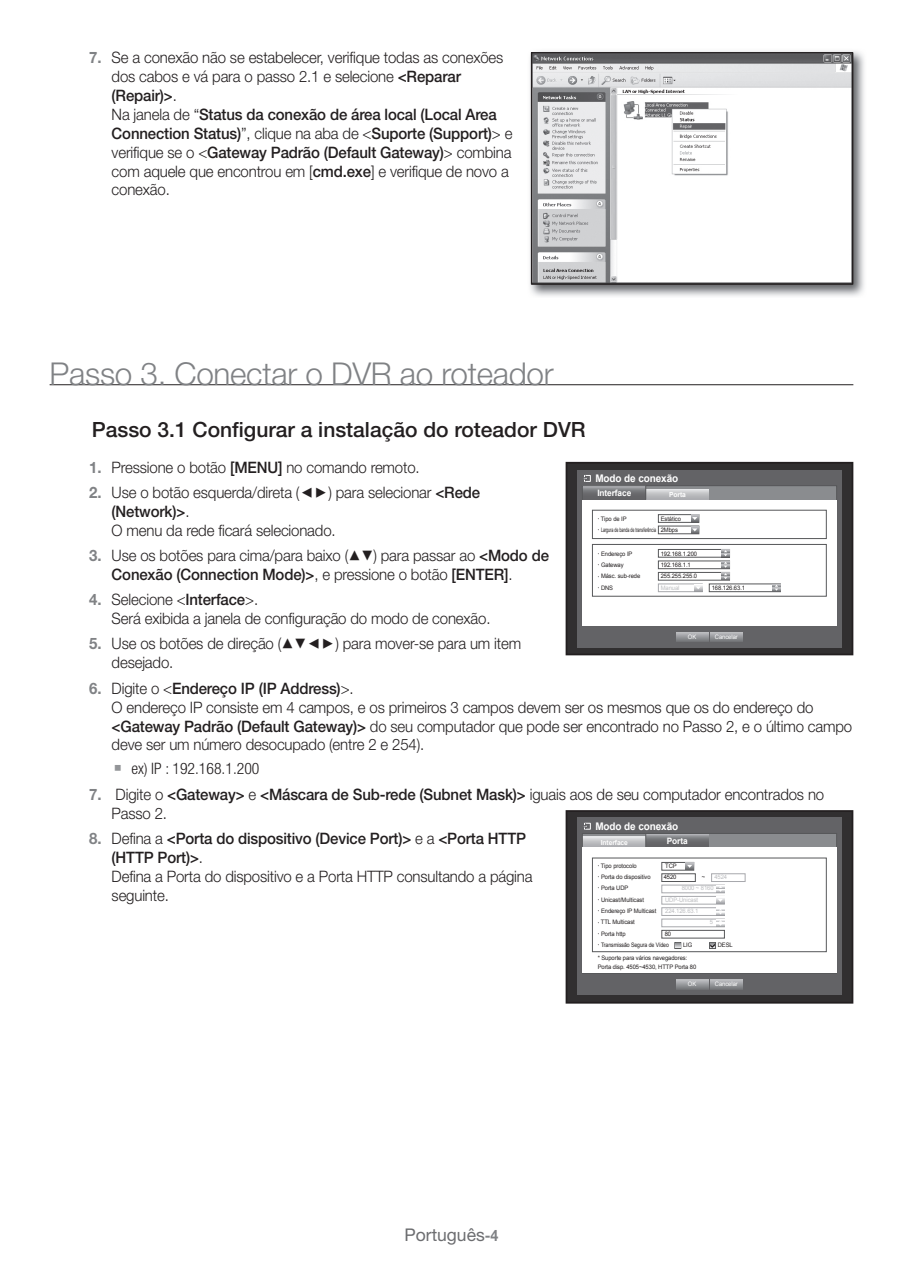
<style>
.page{position:relative;width:903px;height:1275px;background:#fff}
.page>*{position:absolute;margin:0;border:0;box-sizing:border-box;transform-origin:0 0}
.t1{font:300 31.5px "Helvetica Neue cp";letter-spacing:-.01em;color:#808285}
.t2{font:500 21px "Helvetica Neue cp";color:#231f20}
.t3{font:17.5px "Helvetica Neue cp";color:#6c6d70}
.t4{font:300 15.75px/18.9px "Helvetica Neue cp";letter-spacing:-.01em;color:#231f20;scale:.95 1}
.t5{font:300 condensed 15.75px "Helvetica Neue cp";color:#231f20}
.t6{font:700 10.5px "Arial";letter-spacing:-.01em;color:#fff;scale:.95 1}
.t7{font:700 8.75px "Arial";letter-spacing:-.01em;color:#fff;scale:.95 1}
.t8{font:700 7px "Arial";letter-spacing:-.01em;color:#fff;scale:.95 1}
.t9{font:6.12px/11.4px "Arial";letter-spacing:-.01em;color:#231f20;scale:.95 1}
.t10{font:6.12px "Arial";letter-spacing:-.01em;color:#bcbdc0;scale:.95 1}
.t11{font:6.12px "Arial";letter-spacing:-.01em;color:#fff;scale:.95 1}
.s1{font-weight:700;color:#808285}
.s2{font-weight:500}
.s3{font-family:"SI Icon HR755";font-weight:400;font-stretch:normal;font-size:17.5px;color:#939598}
.s4{font-weight:700;font-size:15.75px;color:#808285}
</style>
<div class="page">
<hr style="left:50px;top:384px;width:803px;height:1px;background:#231f20">
<div style="left:566px;top:463px;width:286px;height:191px;background:#312f30"></div>
<div style="left:577px;top:470px;width:264px;height:177px;background:#636366"></div>
<div style="left:582px;top:486px;width:254px;height:139px;background:#8a8c8f"></div>
<svg style="left:646px;top:489px;width:63px;height:11px"></svg>
<svg style="left:584px;top:487px;width:61px;height:13px"></svg>
<div style="left:582px;top:485px;width:255px;height:141px;border:1px solid #57585a"></div>
<svg style="left:645px;top:485px;width:1px;height:15px"></svg>
<div style="left:582px;top:500px;width:254px;height:125px;background:#fff"></div>
<svg style="left:677px;top:632px;width:31px;height:10px"></svg>
<svg style="left:711px;top:632px;width:31px;height:10px"></svg>
<div style="left:584px;top:475px;width:7px;height:7px;border:1px solid #fff"></div>
<svg style="left:583px;top:476px;width:5px;height:5px"></svg>
<div style="left:592px;top:510px;width:234px;height:29px;border:1px solid #57585a"></div>
<div style="left:592px;top:544px;width:234px;height:52px;border:1px solid #57585a"></div>
<div style="left:658px;top:514px;width:41px;height:9px;border:1px solid #57585a"></div>
<div style="left:658px;top:526px;width:41px;height:8px;border:1px solid #57585a"></div>
<svg style="left:691px;top:515px;width:8px;height:18px"></svg>
<div style="left:658px;top:549px;width:72px;height:8px;border:1px solid #57585a"></div>
<div style="left:658px;top:561px;width:72px;height:8px;border:1px solid #57585a"></div>
<div style="left:658px;top:572px;width:72px;height:8px;border:1px solid #57585a"></div>
<svg style="left:722px;top:550px;width:7px;height:30px"></svg>
<div style="left:658px;top:584px;width:44px;height:8px;border:1px solid #a8a9ad"></div>
<svg style="left:694px;top:584px;width:8px;height:7px"></svg>
<div style="left:709px;top:584px;width:72px;height:8px;border:1px solid #57585a"></div>
<svg style="left:772px;top:584px;width:8px;height:7px"></svg>
<div style="left:566px;top:462px;width:287px;height:193px;border:2px solid #231f20"></div>
<div style="left:566px;top:811px;width:286px;height:191px;background:#312f30"></div>
<div style="left:577px;top:818px;width:264px;height:177px;background:#636366"></div>
<div style="left:582px;top:833px;width:254px;height:140px;background:#8a8c8f"></div>
<svg style="left:646px;top:835px;width:63px;height:12px"></svg>
<svg style="left:584px;top:837px;width:61px;height:10px"></svg>
<div style="left:582px;top:833px;width:255px;height:141px;border:1px solid #57585a"></div>
<svg style="left:645px;top:833px;width:1px;height:14px"></svg>
<div style="left:582px;top:847px;width:254px;height:126px;background:#fff"></div>
<svg style="left:677px;top:980px;width:31px;height:9px"></svg>
<svg style="left:711px;top:980px;width:31px;height:9px"></svg>
<div style="left:584px;top:823px;width:7px;height:6px;border:1px solid #fff"></div>
<svg style="left:583px;top:823px;width:5px;height:6px"></svg>
<div style="left:592px;top:858px;width:234px;height:94px;border:1px solid #57585a"></div>
<div style="left:661px;top:862px;width:33px;height:8px;border:1px solid #57585a"></div>
<svg style="left:686px;top:863px;width:7px;height:7px"></svg>
<div style="left:661px;top:885px;width:64px;height:8px;border:1px solid #a8a9ad"></div>
<div style="left:661px;top:873px;width:34px;height:9px;border:1px solid #57585a"></div>
<div style="left:711px;top:873px;width:34px;height:9px;border:1px solid #a8a9ad"></div>
<div style="left:661px;top:907px;width:64px;height:9px;border:1px solid #a8a9ad"></div>
<div style="left:661px;top:896px;width:64px;height:8px;border:1px solid #a8a9ad"></div>
<div style="left:661px;top:919px;width:64px;height:8px;border:1px solid #a8a9ad"></div>
<div style="left:661px;top:930px;width:64px;height:8px;border:1px solid #57585a"></div>
<svg style="left:716px;top:885px;width:8px;height:41px"></svg>
<div style="left:674px;top:942px;width:7px;height:7px;border:1px solid #57585a"></div>
<svg style="left:675px;top:943px;width:5px;height:5px"></svg>
<div style="left:709px;top:942px;width:7px;height:7px;border:1px solid #57585a"></div>
<svg style="left:710px;top:943px;width:5px;height:5px"></svg>
<div style="left:566px;top:810px;width:287px;height:194px;border:2px solid #231f20"></div>
<img style="left:530px;top:51px;width:334px;height:245px">
<img style="left:533px;top:54px;width:318px;height:229px">
<div style="left:531px;top:52px;width:322px;height:233px;border:1px solid #231f20"></div>
<p class="t4" style="left:112px;top:48px;width:423px;text-indent:-22px"><span class="s1">7.</span> Se a conexão não se estabelecer, verifique todas as conexões dos cabos e vá para o passo 2.1 e selecione <span class="s2">&lt;Reparar (Repair)&gt;</span>.<br>Na janela de “<span class="s2">Status da conexão de área local (Local Area Connection Status)</span>”, clique na aba de &lt;<span class="s2">Suporte (Support)</span>&gt; e verifique se o &lt;<span class="s2">Gateway Padrão (Default Gateway)</span>&gt; combina com aquele que encontrou em [<span class="s2">cmd.exe</span>] e verifique de novo a conexão.</p>
<h1 class="t1" style="left:50px;top:355px;width:506px">Passo 3. Conectar o DVR ao roteador</h1>
<h2 class="t2" style="left:92px;top:418px;width:495px">Passo 3.1 Configurar a instalação do roteador DVR</h2>
<p class="t4" style="left:89px;top:458px;width:349px"><span class="s1">1.</span> Pressione o botão <span class="s2">[MENU]</span> no comando remoto.</p>
<p class="t4" style="left:112px;top:483px;width:389px;text-indent:-22px"><span class="s1">2.</span> Use o botão esquerda/direta (◄►) para selecionar <span class="s2">&lt;Rede (Network)&gt;</span>.<br>O menu da rede ficará selecionado.</p>
<p class="t4" style="left:112px;top:546px;width:462px;text-indent:-22px"><span class="s1">3.</span> Use os botões para cima/para baixo (▲▼) para passar ao <span class="s2">&lt;Modo de<br>Conexão (Connection Mode)&gt;</span>, e pressione o botão <span class="s2">[ENTER]</span>.</p>
<p class="t4" style="left:112px;top:590px;width:400px;text-indent:-22px"><span class="s1">4.</span> Selecione &lt;<span class="s2">Interface</span>&gt;.<br>Será exibida a janela de configuração do modo de conexão.</p>
<p class="t4" style="left:112px;top:635px;width:433px;text-indent:-22px"><span class="s1">5.</span> Use os botões de direção (▲▼◄►) para mover-se para um item desejado.</p>
<p class="t4" style="left:112px;top:679px;width:781px;text-indent:-22px"><span class="s1">6.</span> Digite o &lt;<span class="s2">Endereço IP (IP Address)</span>&gt;.<br>O endereço IP consiste em 4 campos, e os primeiros 3 campos devem ser os mesmos que os do endereço do <span class="s2">&lt;Gateway Padrão (Default Gateway)&gt;</span> do seu computador que pode ser encontrado no Passo 2, e o último campo deve ser um número desocupado (entre 2 e 254).</p>
<p class="t5" style="left:114px;top:760px;width:147px"><span class="s3">`</span> ex) IP : 192.168.1.200</p>
<p class="t4" style="left:112px;top:785px;width:751px;text-indent:-22px"><span class="s1">7.</span> Digite o <span class="s2">&lt;Gateway&gt;</span> e <span class="s2">&lt;Máscara de Sub-rede (Subnet Mask)&gt;</span> iguais aos de seu computador encontrados no<br>Passo 2.</p>
<p class="t4" style="left:112px;top:829px;width:445px;text-indent:-22px"><span class="s1">8.</span> Defina a <span class="s2">&lt;Porta do dispositivo (Device Port)&gt;</span> e a <span class="s2">&lt;Porta HTTP (HTTP Port)&gt;</span>.<br>Defina a Porta do dispositivo e a Porta HTTP consultando a página seguinte.</p>
<p class="t6" style="left:595px;top:471px;width:89px">Modo de conexão</p>
<p class="t7" style="left:597px;top:487px;width:37px">Interface</p>
<p class="t8" style="left:669px;top:490px;width:19px">Porta</p>
<p class="t9" style="left:601px;top:513px;width:29px">Tipo de IP</p>
<p class="t9" style="left:601px;top:513px;width:86px;text-indent:60px">Estático<br>Largura de banda de transferência 2Mbps</p>
<p class="t9" style="left:601px;top:548px;width:35px">Endereço IP</p>
<p class="t9" style="left:661px;top:548px;width:40px">192.168.1.200</p>
<p class="t9" style="left:601px;top:559px;width:25px">Gateway</p>
<p class="t9" style="left:661px;top:559px;width:33px">192.168.1.1</p>
<p class="t9" style="left:601px;top:571px;width:43px">Másc. sub-rede</p>
<p class="t9" style="left:661px;top:571px;width:40px">255.255.255.0</p>
<p class="t9" style="left:601px;top:582px;width:14px">DNS</p>
<p class="t10" style="left:661px;top:584px;width:21px">Manual</p>
<p class="t9" style="left:712px;top:582px;width:37px">168.126.63.1</p>
<p class="t11" style="left:688px;top:633px;width:10px">OK</p>
<p class="t11" style="left:715px;top:633px;width:26px">Cancelar</p>
<p class="t6" style="left:595px;top:819px;width:89px">Modo de conexão</p>
<p class="t8" style="left:601px;top:838px;width:30px">Interface</p>
<p class="t7" style="left:667px;top:835px;width:24px">Porta</p>
<p class="t9" style="left:601px;top:860px;width:39px">Tipo protocolo</p>
<p class="t9" style="left:665px;top:860px;width:14px">TCP</p>
<p class="t9" style="left:601px;top:871px;width:54px">Porta do dispositivo</p>
<p class="t9" style="left:664px;top:871px;width:15px">4520</p>
<p class="t9" style="left:702px;top:871px;width:5px">~</p>
<p class="t10" style="left:714px;top:873px;width:15px">4524</p>
<p class="t9" style="left:601px;top:882px;width:30px">Porta UDP</p>
<p class="t10" style="left:682px;top:884px;width:35px">8000 ~ 8160</p>
<p class="t9" style="left:601px;top:894px;width:47px">Unicast/Multicast</p>
<p class="t10" style="left:665px;top:895px;width:36px">UDP-Unicast</p>
<p class="t9" style="left:601px;top:905px;width:60px">Endereço IP Multicast</p>
<p class="t10" style="left:665px;top:907px;width:37px">224.126.63.1</p>
<p class="t9" style="left:601px;top:917px;width:37px">TTL Multicast</p>
<p class="t10" style="left:710px;top:918px;width:5px">5</p>
<p class="t9" style="left:601px;top:928px;width:28px">Porta http</p>
<p class="t9" style="left:601px;top:928px;width:75px;text-indent:64px">80<br>Transmissão Segura de Vídeo</p>
<p class="t9" style="left:683px;top:939px;width:11px">LIG</p>
<p class="t9" style="left:718px;top:939px;width:17px">DESL</p>
<p class="t9" style="left:598px;top:953px;width:105px;line-height:8.8px">* Suporte para vários navegadores:<br>Porta disp. 4505~4530, HTTP Porta 80</p>
<p class="t11" style="left:688px;top:980px;width:10px">OK</p>
<p class="t11" style="left:715px;top:980px;width:26px">Cancelar</p>
<p class="t3" style="left:404px;top:1225px;width:96px">Português<span class="s4">-4</span></p>
</div>
